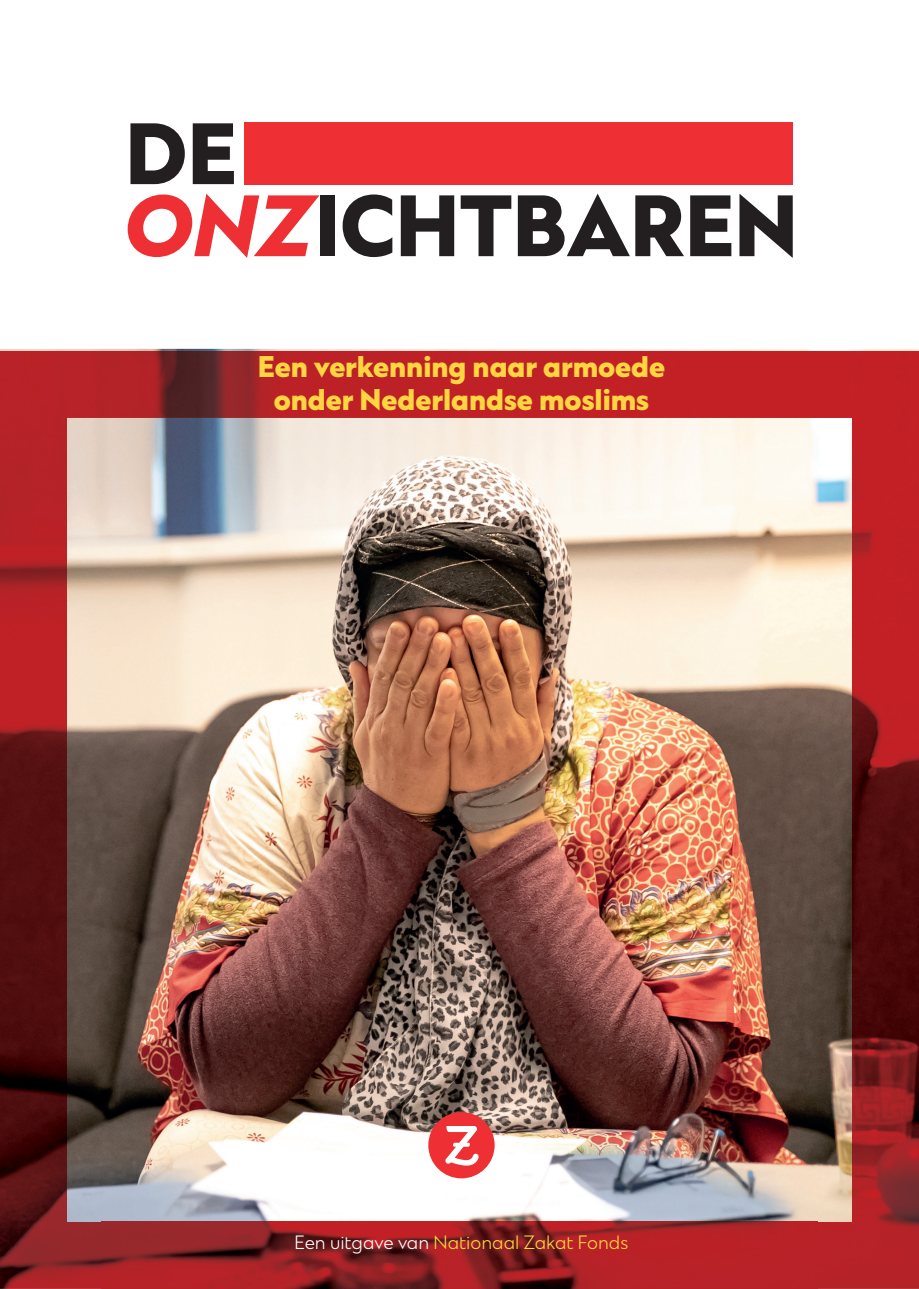
<style>
.page{position:relative;width:919px;height:1289px;background:#fff}
.page>*{position:absolute;margin:0;border:0;box-sizing:border-box;transform-origin:0 0}
.t1{font:800 81px/72px "Ekster";color:#231f20}
.t2{font:800 27.9px/33px "Ekster";color:#ffd542;text-align:center}
.t3{font:300 18px "Ekster";color:#ffd542}
.s1{font-style:italic;color:#ee3034}
.s2{color:#fff}
</style>
<div class="page">
<img style="left:0;top:349px;width:918px;height:872px">
<svg style="left:0;top:1288px;width:918px;height:1px"></svg>
<img style="left:0;top:351px;width:918px;height:104px">
<img style="left:0;top:454px;width:102px;height:834px">
<img style="left:816px;top:454px;width:102px;height:834px">
<img style="left:102px;top:1221px;width:715px;height:67px">
<div style="left:244px;top:122px;width:548px;height:63px;background:#ee3034"></div>
<div style="left:428px;top:1112px;width:66px;height:66px;background:#ee3034;border-radius:50%"></div>
<svg style="left:445px;top:1126px;width:34px;height:40px"></svg>
<h1 class="t1" style="left:125px;top:121px;width:674px">DE<br><span class="s1">ONZ</span>ICHTBAREN</h1>
<p class="t2" style="left:258px;top:351px;width:409px">Een verkenning naar armoede onder Nederlandse moslims</p>
<p class="t3" style="left:294px;top:1231px;width:335px"><span class="s2">Een uitgave van</span> Nationaal Zakat Fonds</p>
</div>
